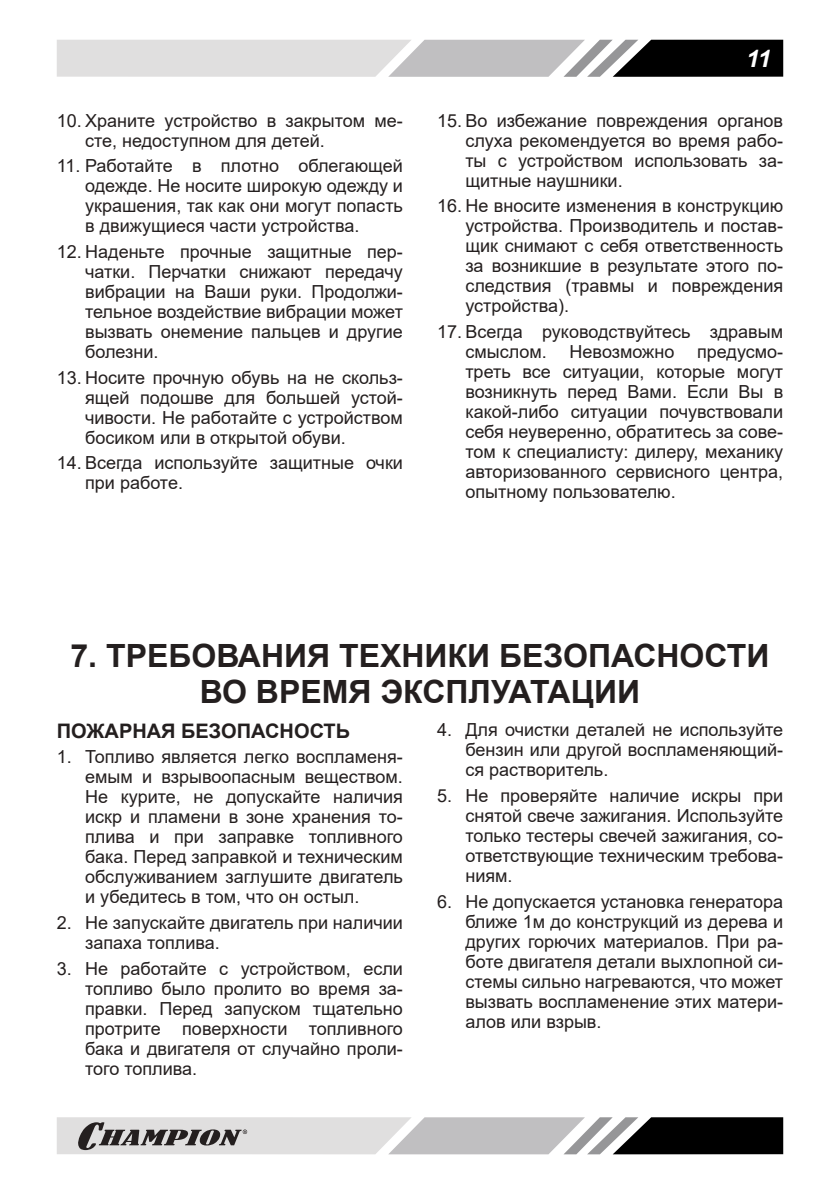
<style>
.page{position:relative;width:840px;height:1191px;background:#fff}
.page>*{position:absolute;margin:0;border:0;box-sizing:border-box;transform-origin:0 0}
.t1{font:700 32px/36px "Arial";color:#241f1f;text-align:center}
.t2{font:italic 700 24px "Arial";color:#fff}
.t3{font:700 20px "Arial";color:#241f1f}
.t4{font:18px/20px "Arial";color:#241f1f;text-align:justify}
</style>
<div class="page">
<svg style="left:57px;top:40px;width:725px;height:37px;background:#aaa"></svg>
<svg style="left:57px;top:1117px;width:725px;height:37px;background:#9f9e9e"></svg>
<p class="t4" style="left:85px;top:110px;width:319px;text-indent:-28px">10. Храните устройство в закрытом ме&shy;сте, недоступном для детей.</p>
<p class="t4" style="left:85px;top:156px;width:319px;text-indent:-28px">11. Работайте в плотно облегающей одежде. Не носите широкую одежду и украшения, так как они могут попасть в движущиеся части устройства.</p>
<p class="t4" style="left:85px;top:241px;width:319px;text-indent:-28px">12. Наденьте прочные защитные пер&shy;чатки. Перчатки снижают передачу вибрации на Ваши руки. Продолжи&shy;тельное воздействие вибрации может вызвать онемение пальцев и другие болезни.</p>
<p class="t4" style="left:85px;top:367px;width:319px;text-indent:-28px">13. Носите прочную обувь на не скольз&shy;ящей подошве для большей устой&shy;чивости. Не работайте с устройством босиком или в открытой обуви.</p>
<p class="t4" style="left:85px;top:453px;width:319px;text-indent:-28px">14. Всегда используйте защитные очки при работе.</p>
<h2 class="t2" style="left:745px;top:50px;width:26px">11</h2>
<p class="t4" style="left:465px;top:110px;width:319px;text-indent:-28px">15. Во избежание повреждения органов слуха рекомендуется во время рабо&shy;ты с устройством использовать за&shy;щитные наушники.</p>
<p class="t4" style="left:465px;top:196px;width:319px;text-indent:-28px">16. Не вносите изменения в конструкцию устройства. Производитель и постав&shy;щик снимают с себя ответственность за возникшие в результате этого по&shy;следствия (травмы и повреждения устройства).</p>
<p class="t4" style="left:465px;top:321px;width:319px;text-indent:-28px">17. Всегда руководствуйтесь здравым смыслом.</p>
<p class="t4" style="left:569px;top:341px;width:106px">Невозможно</p>
<p class="t4" style="left:465px;top:341px;width:319px;text-indent:231px">предусмо&shy;треть все ситуации, которые могут возникнуть перед Вами. Если Вы в какой-либо ситуации почувствовали себя неуверенно, обратитесь за сове&shy;том к специалисту: дилеру, механику авторизованного сервисного центра, опытному пользователю.</p>
<h1 class="t1" style="left:70px;top:638px;width:700px">7. ТРЕБОВАНИЯ ТЕХНИКИ БЕЗОПАСНОСТИ<br>ВО ВРЕМЯ ЭКСПЛУАТАЦИИ</h1>
<p class="t3" style="left:57px;top:716px;width:295px">ПОЖАРНАЯ БЕЗОПАСНОСТЬ</p>
<p class="t4" style="left:85px;top:747px;width:319px;text-indent:-28px">1. Топливо является легко воспламеня&shy;емым и взрывоопасным веществом.<br>Не курите, не допускайте наличия искр и пламени в зоне хранения то&shy;плива и при заправке топливного бака. Перед заправкой и техническим обслуживанием заглушите двигатель и убедитесь в том, что он остыл.</p>
<p class="t4" style="left:85px;top:912px;width:319px;text-indent:-28px">2. Не запускайте двигатель при наличии запаха топлива.</p>
<p class="t4" style="left:85px;top:958px;width:319px;text-indent:-28px">3. Не работайте с устройством, если топливо было пролито во время за&shy;правки. Перед запуском тщательно протрите поверхности топливного бака и двигателя от случайно проли&shy;того топлива.</p>
<p class="t4" style="left:465px;top:720px;width:319px;text-indent:-28px">4. Для очистки деталей не используйте бензин или другой воспламеняющий&shy;ся растворитель.</p>
<p class="t4" style="left:465px;top:785px;width:319px;text-indent:-28px">5. Не проверяйте наличие искры при снятой свече зажигания. Используйте только тестеры свечей зажигания, со&shy;ответствующие техническим требова&shy;ниям.</p>
<p class="t4" style="left:465px;top:891px;width:319px;text-indent:-28px">6. Не допускается установка генератора ближе 1м до конструкций из дерева и других горючих материалов. При ра&shy;боте двигателя детали выхлопной си&shy;стемы сильно нагреваются, что может вызвать воспламенение этих матери&shy;алов или взрыв.</p>
</div>
